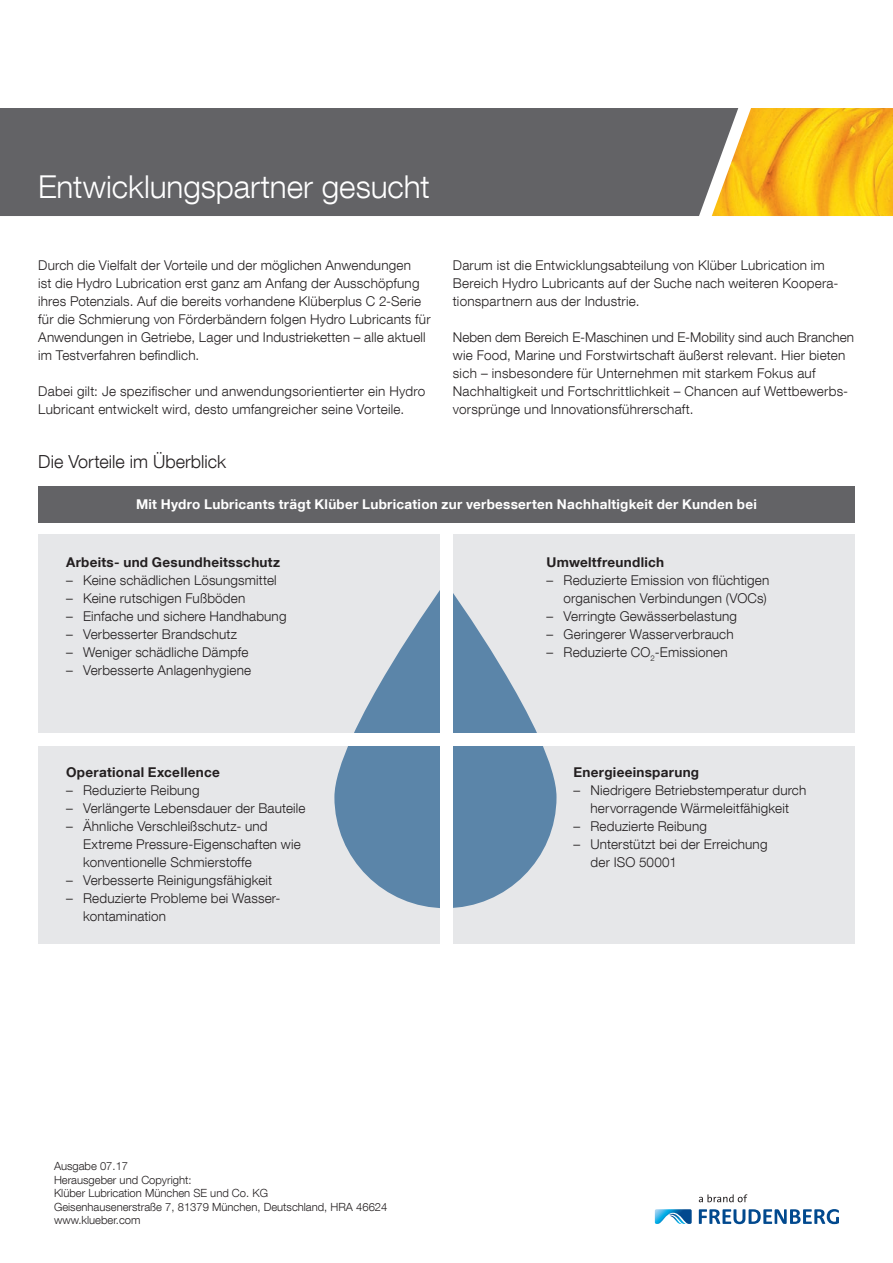
<style>
.page{position:relative;width:893px;height:1263px;background:#fff}
.page>*{position:absolute;margin:0;border:0;box-sizing:border-box;transform-origin:0 0}
.TITEL_headline{font:300 31.5px "Helvetica Neue LT Com";color:#fff}
.TITEL_subline{font:300 18px "Helvetica Neue LT Com";color:#231f20}
.TAB_copy_listing{font:300 13.5px/18px "Helvetica Neue LT Com";letter-spacing:.015em;color:#231f20}
.TAB_copy_listing-2{font:700 13.5px "Helvetica Neue LT Com";letter-spacing:.02em;color:#231f20}
.TAB_copy_listing-3{font:700 13.5px "Helvetica Neue LT Com";letter-spacing:.02em;color:#fff}
.t1{font:300 11.25px/13.5px "Helvetica Neue LT Com";color:#231f20}
</style>
<div class="page">
<div style="left:0;top:108px;width:712px;height:108px;background:#636366"></div>
<img style="left:712px;top:108px;width:181px;height:108px">
<div style="left:38px;top:486px;width:817px;height:36px;background:#636366"></div>
<div style="left:38px;top:535px;width:402px;height:198px;background:#e6e7e9"></div>
<div style="left:38px;top:745px;width:402px;height:198px;background:#e6e7e9"></div>
<div style="left:453px;top:745px;width:402px;height:198px;background:#e6e7e9"></div>
<div style="left:453px;top:535px;width:402px;height:198px;background:#e6e7e9"></div>
<svg style="left:334px;top:582px;width:222px;height:326px;fill:#5b85a9"></svg>
<div style="left:440px;top:528px;width:13px;height:426px;background:#fff"></div>
<div style="left:17px;top:733px;width:859px;height:13px;background:#fff"></div>
<svg style="left:699px;top:1194px;width:48px;height:8px"></svg>
<svg style="left:699px;top:1209px;width:140px;height:15px"></svg>
<svg style="left:655px;top:1209px;width:37px;height:15px"></svg>
<p class="TITEL_headline" style="left:38px;top:168px;width:393px">Entwicklungspartner gesucht</p>
<p class="TAB_copy_listing" style="left:38px;top:256px;width:394px">Durch die Vielfalt der Vorteile und der möglichen Anwendungen<br>ist die Hydro Lubrication erst ganz am Anfang der Ausschöpfung ihres Potenzials. Auf die bereits vorhandene Klüberplus C 2-Serie für die Schmierung von Förderbändern folgen Hydro Lubricants für Anwendungen in Getriebe, Lager und Industrieketten – alle aktuell im Testverfahren befindlich.</p>
<p class="TAB_copy_listing" style="left:38px;top:382px;width:389px">Dabei gilt: Je spezifischer und anwendungsorientierter ein Hydro<br>Lubricant entwickelt wird, desto umfangreicher seine Vorteile.</p>
<p class="TITEL_subline" style="left:38px;top:451px;width:189px">Die Vorteile im Überblick</p>
<p class="TAB_copy_listing" style="left:453px;top:256px;width:387px">Darum ist die Entwicklungsabteilung von Klüber Lubrication im<br>Bereich Hydro Lubricants auf der Suche nach weiteren Koopera&shy;tionspartnern aus der Industrie.</p>
<p class="TAB_copy_listing" style="left:453px;top:328px;width:403px">Neben dem Bereich E-Maschinen und E-Mobility sind auch Branchen wie Food, Marine und Forstwirtschaft äußerst relevant. Hier bieten sich – insbesondere für Unternehmen mit starkem Fokus auf Nachhaltigkeit und Fortschrittlichkeit – Chancen auf Wettbewerbs&shy;vorsprünge und Innovationsführerschaft.</p>
<p class="TAB_copy_listing-3" style="left:136px;top:495px;width:622px">Mit Hydro Lubricants trägt Klüber Lubrication zur verbesserten Nachhaltigkeit der Kunden bei</p>
<p class="TAB_copy_listing-2" style="left:66px;top:553px;width:215px">Arbeits- und Gesundheitsschutz</p>
<p class="TAB_copy_listing" style="left:66px;top:570px;width:212px">– Keine schädlichen Lösungsmittel</p>
<p class="TAB_copy_listing" style="left:66px;top:588px;width:181px">– Keine rutschigen Fußböden</p>
<p class="TAB_copy_listing" style="left:66px;top:606px;width:222px">– Einfache und sichere Handhabung</p>
<p class="TAB_copy_listing" style="left:66px;top:624px;width:173px">– Verbesserter Brandschutz</p>
<p class="TAB_copy_listing" style="left:66px;top:642px;width:184px">– Weniger schädliche Dämpfe</p>
<p class="TAB_copy_listing" style="left:66px;top:660px;width:187px">– Verbesserte Anlagenhygiene</p>
<p class="TAB_copy_listing-2" style="left:66px;top:764px;width:155px">Operational Excellence</p>
<p class="TAB_copy_listing" style="left:66px;top:781px;width:135px">– Reduzierte Reibung</p>
<p class="TAB_copy_listing" style="left:66px;top:799px;width:241px">– Verlängerte Lebensdauer der Bauteile</p>
<p class="TAB_copy_listing" style="left:83px;top:817px;width:219px;text-indent:-17px">– Ähnliche Verschleißschutz- und<br>Extreme Pressure-Eigenschaften wie konventionelle Schmierstoffe</p>
<p class="TAB_copy_listing" style="left:66px;top:871px;width:208px">– Verbesserte Reinigungsfähigkeit</p>
<p class="TAB_copy_listing" style="left:83px;top:889px;width:199px;text-indent:-17px">– Reduzierte Probleme bei Wasser&shy;kontamination</p>
<p class="t1" style="left:54px;top:1159px;width:335px">Ausgabe 07.17<br>Herausgeber und Copyright:<br>Klüber Lubrication München SE und Co. KG<br>Geisenhausenerstraße 7, 81379 München, Deutschland, HRA 46624 www.klueber.com</p>
<p class="TAB_copy_listing-2" style="left:547px;top:553px;width:119px">Umweltfreundlich</p>
<p class="TAB_copy_listing" style="left:547px;top:570px;width:224px;text-align:right">– Reduzierte Emission von flüchtigen organischen Verbindungen (VOCs)</p>
<p class="TAB_copy_listing" style="left:547px;top:606px;width:192px">– Verringte Gewässerbelastung</p>
<p class="TAB_copy_listing" style="left:547px;top:624px;width:189px">– Geringerer Wasserverbrauch</p>
<p class="TAB_copy_listing" style="left:547px;top:642px;width:182px">– Reduzierte CO<sub>2</sub>-Emissionen</p>
<p class="TAB_copy_listing-2" style="left:573px;top:764px;width:127px">Energieeinsparung</p>
<p class="TAB_copy_listing" style="left:573px;top:781px;width:234px;text-align:center">– Niedrigere Betriebstemperatur durch hervorragende Wärmeleitfähigkeit</p>
<p class="TAB_copy_listing" style="left:573px;top:817px;width:135px">– Reduzierte Reibung</p>
<p class="TAB_copy_listing" style="left:590px;top:835px;width:178px;text-indent:-17px">– Unterstützt bei der Erreichung der ISO 50001</p>
</div>
